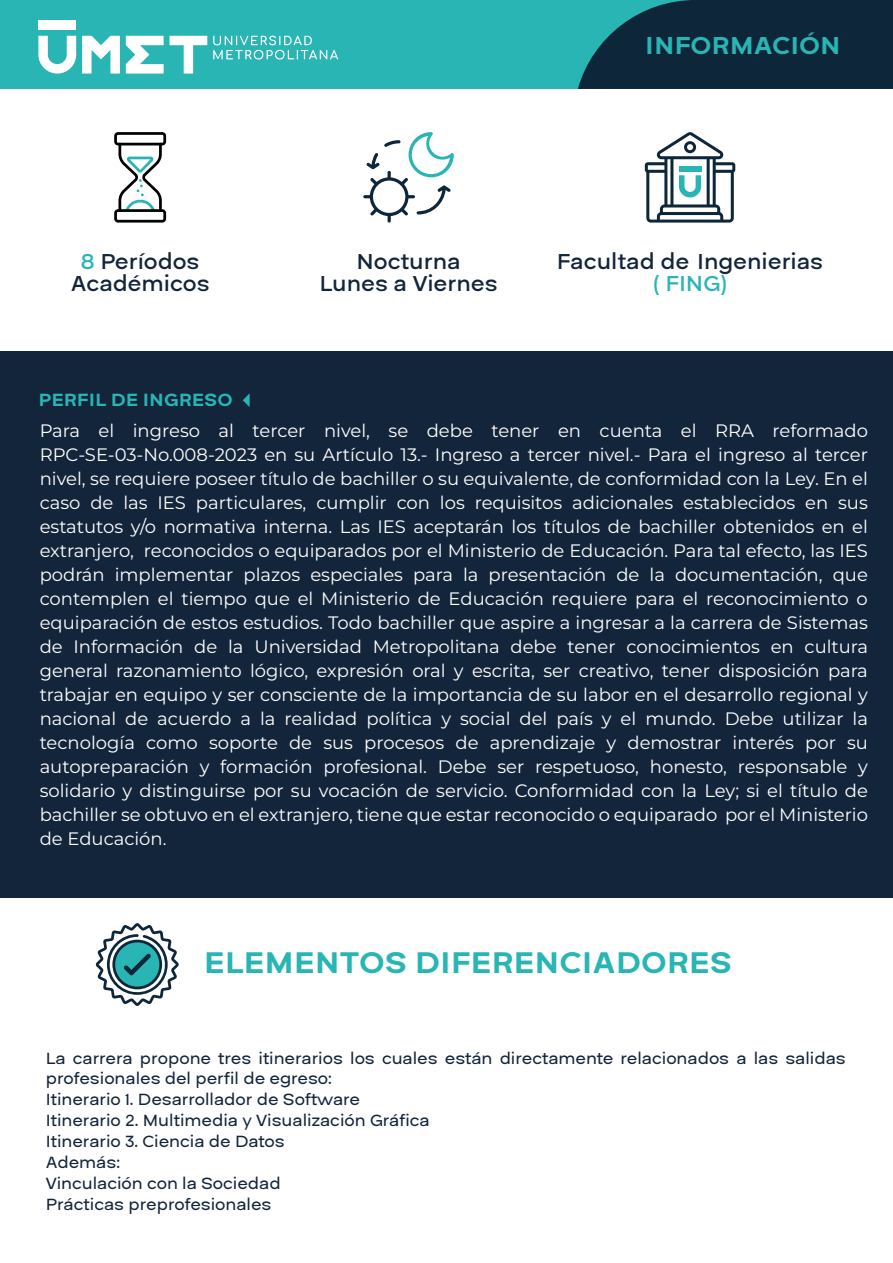
<style>
.page{position:relative;width:893px;height:1263px;background:#fff}
.page>*{position:absolute;margin:0;border:0;box-sizing:border-box;transform-origin:0 0}
.t1{font:700 32.4px "Nugros";color:#28b5b4}
.t2{font:700 26.55px "Nugros";color:#28b5b4}
.t3{font:500 23.4px/21.5px "Nugros";color:#12253b;text-align:center}
.t4{font:500 23.4px "Nugros";color:#28b5b4}
.t5{font:700 19.2px "Nugros";color:#28b5b4}
.t6{font:18px/24px "Montserrat";color:#fff;text-align:justify}
.t7{font:18px/20.9px "Nugros";color:#12253b}
.s1{color:#28b5b4}
</style>
<div class="page">
<div style="left:0;top:352px;width:893px;height:546px;background:#12253b"></div>
<svg style="left:243px;top:393px;width:7px;height:14px"></svg>
<div style="left:0;top:0;width:893px;height:89px;background:#28b5b4"></div>
<svg style="left:578px;top:0;width:315px;height:89px;background:#103547"></svg>
<div style="left:38px;top:20px;width:38px;height:10px;background:#fff"></div>
<svg style="left:38px;top:36px;width:38px;height:38px"></svg>
<svg style="left:82px;top:36px;width:38px;height:38px"></svg>
<svg style="left:126px;top:36px;width:38px;height:38px"></svg>
<svg style="left:170px;top:36px;width:37px;height:38px"></svg>
<svg style="left:213px;top:36px;width:125px;height:24px"></svg>
<svg style="left:645px;top:132px;width:90px;height:91px"></svg>
<svg style="left:114px;top:132px;width:52px;height:91px"></svg>
<svg style="left:363px;top:132px;width:91px;height:91px"></svg>
<hr style="left:0;top:1262px;width:892px;height:1px;background:#dbe0e3">
<svg style="left:96px;top:923px;width:83px;height:83px"></svg>
<h2 class="t2" style="left:645px;top:30px;width:197px">INFORMACIÓN</h2>
<p class="t3" style="left:71px;top:251px;width:140px"><span class="s1">8</span> Períodos<br>Académicos</p>
<p class="t3" style="left:320px;top:251px;width:180px">Nocturna<br>Lunes a Viernes</p>
<p class="t3" style="left:557px;top:251px;width:268px">Facultad de Ingenierias</p>
<p class="t4" style="left:652px;top:270px;width:77px">( FING)</p>
<p class="t5" style="left:38px;top:389px;width:196px">PERFIL DE INGRESO</p>
<p class="t6" style="left:40px;top:420px;width:830px">Para el ingreso al tercer nivel, se debe tener en cuenta el RRA reformado RPC-SE-03-No.008-2023 en su Artículo 13.- Ingreso a tercer nivel.- Para el ingreso al tercer nivel, se requiere poseer título de bachiller o su equivalente, de conformidad con la Ley. En el caso de las IES particulares, cumplir con los requisitos adicionales establecidos en sus estatutos y/o normativa interna. Las IES aceptarán los títulos de bachiller obtenidos en el extranjero, reconocidos o equiparados por el Ministerio de Educación. Para tal efecto, las IES podrán implementar plazos especiales para la presentación de la documentación, que contemplen el tiempo que el Ministerio de Educación requiere para el reconocimiento o equiparación de estos estudios. Todo bachiller que aspire a ingresar a la carrera de Sistemas de Información de la Universidad Metropolitana debe tener conocimientos en cultura general razonamiento lógico, expresión oral y escrita, ser creativo, tener disposición para trabajar en equipo y ser consciente de la importancia de su labor en el desarrollo regional y nacional de acuerdo a la realidad política y social del país y el mundo. Debe utilizar la tecnología como soporte de sus procesos de aprendizaje y demostrar interés por su autopreparación y formación profesional. Debe ser respetuoso, honesto, responsable y solidario y distinguirse por su vocación de servicio. Conformidad con la Ley; si el título de bachiller se obtuvo en el extranjero, tiene que estar reconocido o equiparado por el Ministerio de Educación.</p>
<h1 class="t1" style="left:204px;top:944px;width:530px">ELEMENTOS DIFERENCIADORES</h1>
<p class="t7" style="left:46px;top:1047px;width:801px">La carrera propone tres itinerarios los cuales están directamente relacionados a las salidas profesionales del perfil de egreso:<br>Itinerario 1. Desarrollador de Software<br>Itinerario 2. Multimedia y Visualización Gráfica<br>Itinerario 3. Ciencia de Datos<br>Además:<br>Vinculación con la Sociedad<br>Prácticas preprofesionales</p>
</div>
